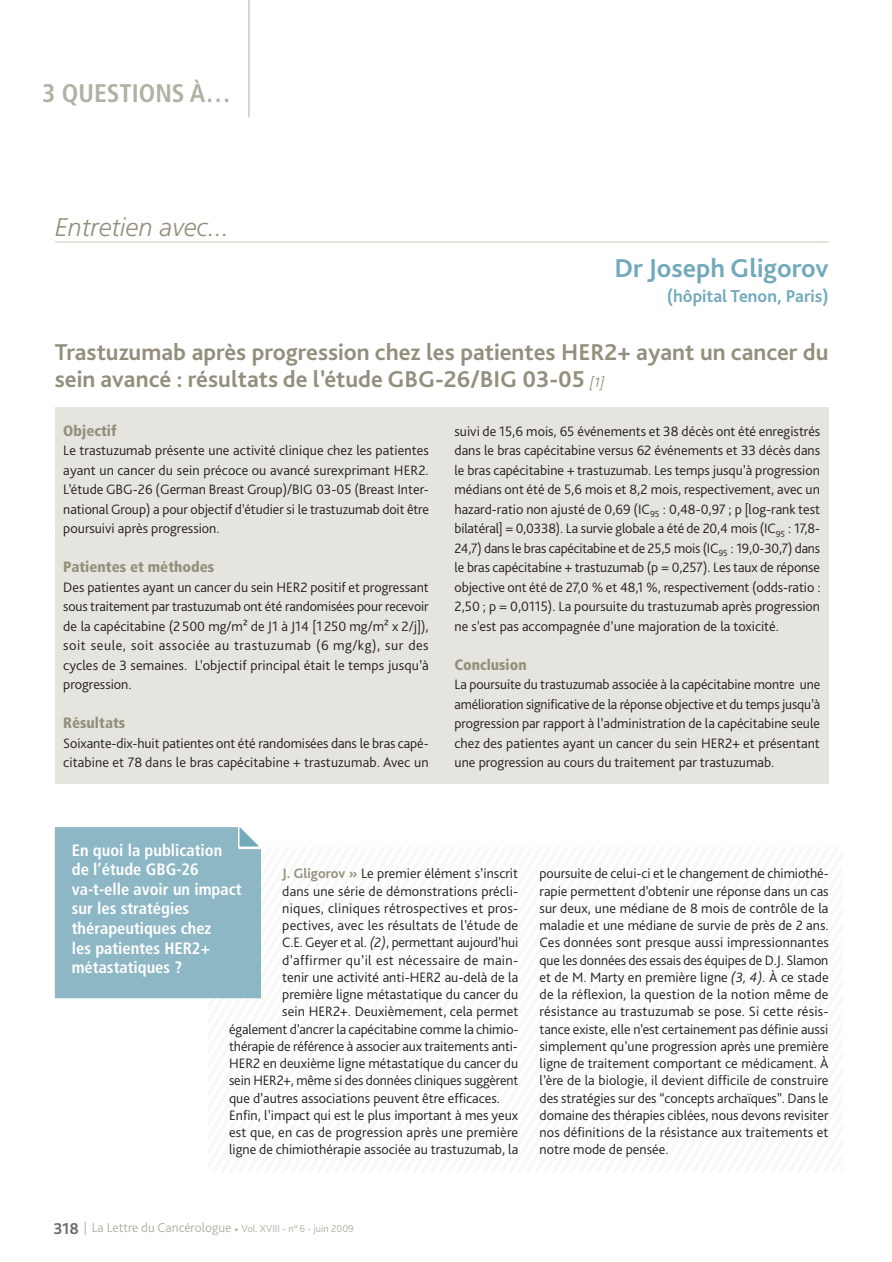
<style>
.page{position:relative;width:892px;height:1262px;background:#fff}
.page>*{position:absolute;margin:0;border:0;box-sizing:border-box;transform-origin:0 0}
.t1{font:700 27px "Bliss Pro";color:#72aabb}
.t2{font:italic 300 25.5px "Frutiger LT Std";color:#948f7c}
.t3{font:700 condensed 25.5px "Frutiger LT Std";color:#b1b0a3}
.t4{font:700 24px/27px "Bliss Pro";color:#948f7c}
.t5{font:700 18px "Bliss Pro";color:#72aabb}
.t6{font:700 condensed 16.5px/19.5px "Frutiger LT Std";color:#fff}
.t7{font:900 condensed 15px "Frutiger LT Std";color:#948f7c}
.t8{font:300 14.25px/19.5px "Bliss Pro";color:#231f20;text-align:justify}
.t9{font:300 14.25px "Bliss Pro";letter-spacing:.02em;color:#231f20}
.t10{font:300 14.25px "Bliss Pro";letter-spacing:.025em;color:#231f20}
.t11{font:300 13.5px "Bliss Pro";color:#b1b0a3}
.s1{font-weight:300;font-style:italic;font-size:14.25px}
.s2{font-weight:700;color:#948f7c}
.s3{font-style:italic}
.s4{font-weight:700;font-size:16.5px;color:#6c6d70}
.s5{font-size:10.5px}
</style>
<div class="page">
<hr style="left:55px;top:241px;width:774px;height:2px;background:#ddddd3">
<div style="left:55px;top:827px;width:207px;height:172px;background:#8db7c5"></div>
<hr style="left:249px;top:0;width:1px;height:118px;background:#b1b0a3">
<div style="left:55px;top:408px;width:774px;height:376px;background:#e6e4de"></div>
<h2 class="t3" style="left:42px;top:78px;width:190px">3 quESTIonS À…</h2>
<h2 class="t2" style="left:55px;top:212px;width:176px">Entretien avec...</h2>
<h1 class="t1" style="left:614px;top:251px;width:216px">Dr Joseph Gligorov</h1>
<p class="t5" style="left:667px;top:285px;width:163px">(hôpital Tenon, Paris)</p>
<h3 class="t4" style="left:55px;top:338px;width:775px">Trastuzumab après progression chez les patientes HER2+ ayant un cancer du sein avancé : résultats de l’étude GBG-26/BIG 03-05 <span class="s1">[1]</span></h3>
<p class="t7" style="left:63px;top:421px;width:55px">Objectif</p>
<p class="t8" style="left:63px;top:440px;width:367px">Le trastuzumab présente une activité clinique chez les patientes ayant un cancer du sein précoce ou avancé surexprimant HER2.<br>L’étude GBG-26 (German Breast Group)/BIG 03-05 (Breast Inter&shy;national Group) a pour objectif d’étudier si le trastuzumab doit être poursuivi après progression.</p>
<p class="t7" style="left:63px;top:558px;width:152px">Patientes et méthodes</p>
<p class="t8" style="left:63px;top:577px;width:367px">Des patientes ayant un cancer du sein HER2 positif et progressant sous traitement par trastuzumab ont été randomisées pour recevoir de la capécitabine (2 500 mg/m² de J1 à J14 [1 250 mg/ m² x 2/ j]), soit seule, soit associée au trastuzumab (6 mg/kg), sur des cycles de 3 semaines. L’objectif principal était le temps jusqu’à progression.</p>
<p class="t7" style="left:63px;top:714px;width:63px">Résultats</p>
<p class="t8" style="left:63px;top:733px;width:367px">Soixante-dix-huit patientes ont été randomisées dans le bras capé&shy;citabine et 78 dans le bras capécitabine + trastuzumab. Avec un</p>
<p class="t8" style="left:454px;top:421px;width:367px">suivi de 15,6 mois, 65 événements et 38 décès ont été enregistrés dans le bras capécitabine versus 62 événements et 33 décès dans le bras capécitabine + trastuzumab. Les temps jusqu’à progression médians ont été de 5,6 mois et 8,2 mois, respectivement, avec un hazard-ratio non ajusté de 0,69 (IC<sub>95</sub> : 0,48-0,97 ; p [log-rank test bilatéral] = 0,0338). La survie globale a été de 20,4 mois (IC<sub>95</sub> : 17,8- 24,7) dans le bras capécitabine et de 25,5 mois (IC<sub>95</sub> : 19,0-30,7) dans le bras capécitabine + trastuzumab (p = 0,257). Les taux de réponse objective ont été de 27,0 % et 48,1 %, respectivement (odds-ratio :<br>2,50 ; p = 0,0115). La poursuite du trastuzumab après progression ne s’est pas accompagnée d’une majoration de la toxicité.</p>
<p class="t7" style="left:454px;top:655px;width:74px">Conclusion</p>
<p class="t8" style="left:454px;top:674px;width:367px">La poursuite du trastuzumab associée à la capécitabine montre une amélioration significative de la réponse objective et du temps jusqu’à progression par rapport à l’administration de la capécitabine seule chez des patientes ayant un cancer du sein HER2+ et présentant une progression au cours du traitement par trastuzumab.</p>
<p class="t6" style="left:72px;top:840px;width:171px">En quoi la publication de l’étude GBG-26 va-t-elle avoir un impact sur les stratégies thérapeutiques chez<br>les patientes HER2+ métastatiques ?</p>
<p class="t8" style="left:282px;top:863px;width:237px"><span class="s2">J. Gligorov »</span> Le premier élément s’inscrit</p>
<p class="t8" style="left:282px;top:881px;width:237px">dans une série de démonstrations précli-</p>
<p class="t9" style="left:282px;top:899px;width:238px">niques, cliniques rétrospectives et pros-</p>
<p class="t8" style="left:282px;top:915px;width:237px">pectives, avec les résultats de l’étude de</p>
<p class="t8" style="left:282px;top:932px;width:237px">C.E. Geyer et al. <span class="s3">(2)</span>, permettant aujourd’hui</p>
<p class="t10" style="left:282px;top:951px;width:238px">d’affirmer qu’il est nécessaire de main-</p>
<p class="t8" style="left:282px;top:967px;width:237px">tenir une activité anti-HER2 au-delà de la</p>
<p class="t8" style="left:282px;top:984px;width:237px">première ligne métastatique du cancer du</p>
<p class="t8" style="left:282px;top:1001px;width:238px">sein HER2+. Deuxièmement, cela permet</p>
<p class="t8" style="left:229px;top:1019px;width:291px">également d’ancrer la capécitabine comme la chimio-</p>
<p class="t8" style="left:229px;top:1036px;width:290px">thérapie de référence à associer aux traitements anti-</p>
<p class="t8" style="left:229px;top:1053px;width:291px">HER2 en deuxième ligne métastatique du cancer du</p>
<p class="t8" style="left:229px;top:1070px;width:291px">sein HER2+, même si des données cliniques suggèrent</p>
<p class="t8" style="left:229px;top:1088px;width:272px">que d’autres associations peuvent être efficaces.</p>
<p class="t8" style="left:229px;top:1105px;width:291px">Enfin, l’impact qui est le plus important à mes yeux</p>
<p class="t8" style="left:229px;top:1122px;width:291px">est que, en cas de progression après une première</p>
<p class="t8" style="left:229px;top:1139px;width:291px">ligne de chimiothérapie associée au trastuzumab, la</p>
<p class="t8" style="left:540px;top:865px;width:291px;line-height:17.2px">poursuite de celui-ci et le changement de chimiothé&shy;rapie permettent d’obtenir une réponse dans un cas sur deux, une médiane de 8 mois de contrôle de la maladie et une médiane de survie de près de 2 ans.<br>Ces données sont presque aussi impressionnantes que les données des essais des équipes de D.J. Slamon et de M. Marty en première ligne <span class="s3">(3, 4).</span> À ce stade de la réflexion, la question de la notion même de résistance au trastuzumab se pose. Si cette résis&shy;tance existe, elle n’est certainement pas définie aussi simplement qu’une progression après une première ligne de traitement comportant ce médicament. À l’ère de la biologie, il devient difficile de construire des stratégies sur des “concepts archaïques”. Dans le domaine des thérapies ciblées, nous devons revisiter nos définitions de la résistance aux traitements et notre mode de pensée.</p>
<p class="t11" style="left:54px;top:1220px;width:302px"><span class="s4">318</span> | La Lettre du Cancérologue • <span class="s5">Vol. XVIII - n° 6 - juin 2009</span></p>
</div>
